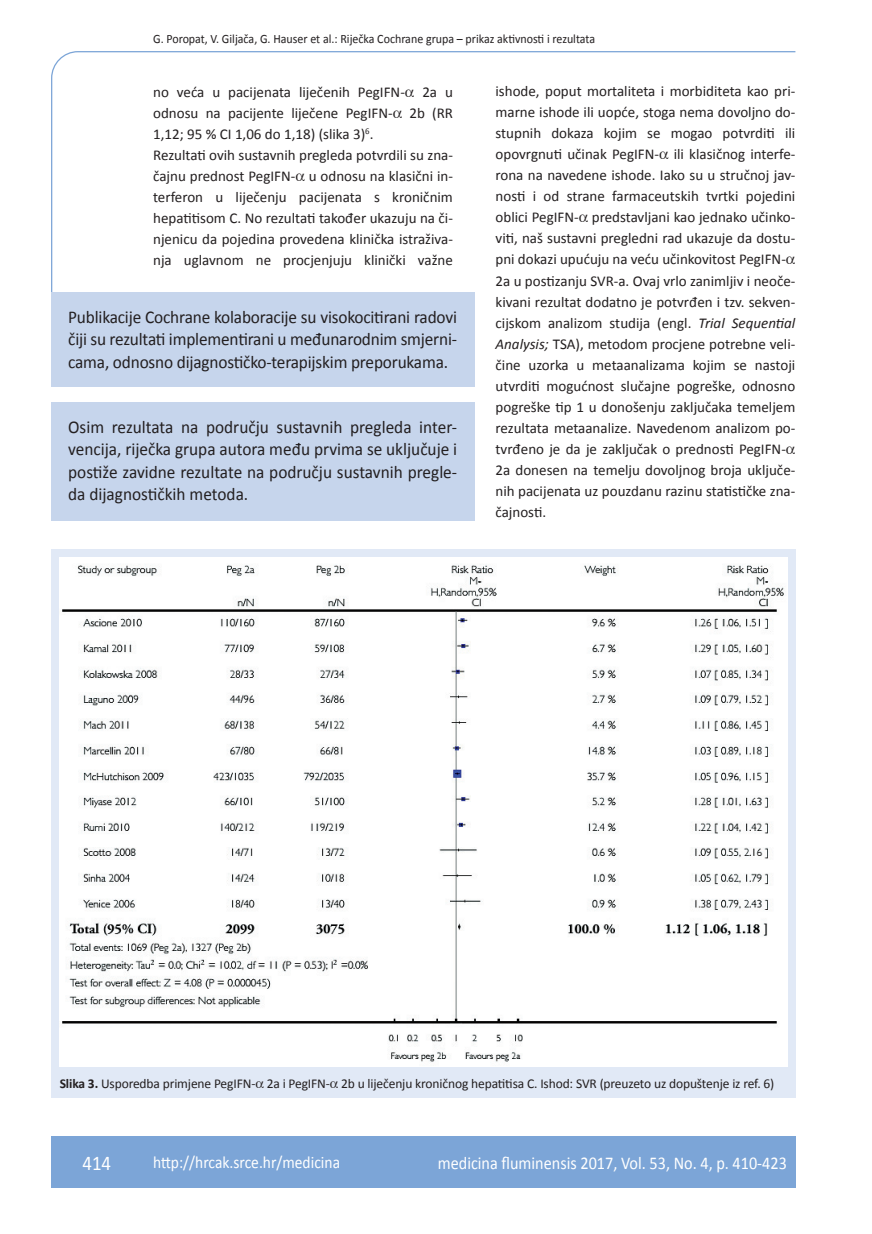
<style>
.page{position:relative;width:872px;height:1234px;background:#fff}
.page>*{position:absolute;margin:0;border:0;box-sizing:border-box;transform-origin:0 0}
.t1{font:21px "Calibri";color:#fff;scale:.9 1}
.t2{font:18px/22.5px "Calibri";letter-spacing:-.01em;color:#231f20;text-align:justify;scale:.96 1}
.t3{font:18px "Calibri";color:#fff;scale:.9 1}
.t4{font:17.25px "Calibri";color:#fff;scale:.9 1}
.t5{font:15px/21px "Calibri";color:#231f20}
.t6{font:13.5px "Calibri";letter-spacing:-.01em;color:#231f20}
.t7{font:12.75px "Calibri";color:#231f20;scale:.94 1}
.s1{font-style:italic}
.s2{font-weight:700}
</style>
<div class="page">
<svg style="left:51px;top:51px;width:745px;height:275px"></svg>
<div style="left:51px;top:1135px;width:744px;height:51px;background:#7ca5d7"></div>
<div style="left:51px;top:402px;width:423px;height:118px;background:#c6d5ec"></div>
<div style="left:51px;top:292px;width:423px;height:94px;background:#c6d5ec"></div>
<div style="left:51px;top:549px;width:744px;height:548px;background:#e1e9f6"></div>
<img style="left:60px;top:557px;width:727px;height:509px">
<svg style="left:405px;top:89px;width:9px;height:8px"></svg>
<svg style="left:393px;top:110px;width:9px;height:8px"></svg>
<svg style="left:296px;top:173px;width:9px;height:8px"></svg>
<svg style="left:659px;top:152px;width:9px;height:7px"></svg>
<svg style="left:579px;top:215px;width:9px;height:7px"></svg>
<svg style="left:786px;top:257px;width:9px;height:7px"></svg>
<p class="t7" style="left:153px;top:30px;width:472px">G. Poropat, V. Giljača, G. Hauser et al.: Riječka Cochrane grupa – prikaz aktivnosti i rezultata</p>
<p class="t5" style="left:153px;top:80px;width:301px">no veća u pacijenata liječenih PegIFN- 2a u odnosu na pacijente liječene PegIFN- 2b (RR 1,12; 95 % CI 1,06 do 1,18) (slika 3)<sup>6</sup>.<br>Rezultati ovih sustavnih pregleda potvrdili su zna&shy;čajnu prednost PegIFN- u odnosu na klasični in&shy;terferon u liječenju pacijenata s kroničnim hepatitisom C. No rezultati također ukazuju na či&shy;njenicu da pojedina provedena klinička istraživa&shy;nja uglavnom ne procjenjuju klinički važne</p>
<p class="t5" style="left:495px;top:80px;width:301px">ishode, poput mortaliteta i morbiditeta kao pri&shy;marne ishode ili uopće, stoga nema dovoljno do&shy;stupnih dokaza kojim se mogao potvrditi ili opovrgnuti učinak PegIFN- ili klasičnog interfe&shy;rona na navedene ishode. Iako su u stručnoj jav&shy;nosti i od strane farmaceutskih tvrtki pojedini oblici PegIFN- predstavljani kao jednako učinko&shy;viti, naš sustavni pregledni rad ukazuje da dostu&shy;pni dokazi upućuju na veću učinkovitost PegIFN-2a u postizanju SVR-a. Ovaj vrlo zanimljiv i neoče&shy;kivani rezultat dodatno je potvrđen i tzv. sekven&shy;cijskom analizom studija (engl. <span class="s1">Trial Sequential Analysis;</span> TSA), metodom procjene potrebne veli&shy;čine uzorka u metaanalizama kojim se nastoji utvrditi mogućnost slučajne pogreške, odnosno pogreške tip 1 u donošenju zaključaka temeljem rezultata metaanalize. Navedenom analizom po&shy;tvrđeno je da je zaključak o prednosti PegIFN-2a donesen na temelju dovoljnog broja uključe&shy;nih pacijenata uz pouzdanu razinu statističke zna&shy;čajnosti.</p>
<p class="t2" style="left:68px;top:305px;width:407px">Publikacije Cochrane kolaboracije su visokocitirani radovi čiji su rezultati implementirani u međunarodnim smjerni&shy;cama, odnosno dijagnostičko-terapijskim preporukama.</p>
<p class="t2" style="left:68px;top:414px;width:407px">Osim rezultata na području sustavnih pregleda inter&shy;vencija, riječka grupa autora među prvima se uključuje i postiže zavidne rezultate na području sustavnih pregle&shy;da dijagnostičkih metoda.</p>
<p class="t6" style="left:60px;top:1074px;width:716px"><span class="s2">Slika 3.</span> Usporedba primjene PegIFN- 2a i PegIFN- 2b u liječenju kroničnog hepatitisa C. Ishod: SVR (preuzeto uz dopuštenje iz ref. 6)</p>
<h1 class="t1" style="left:82px;top:1149px;width:33px">414</h1>
<p class="t4" style="left:153px;top:1150px;width:209px">http://hrcak.srce.hr/medicina</p>
<p class="t3" style="left:438px;top:1151px;width:389px">medicina fluminensis 2017, Vol. 53, No. 4, p. 410-423</p>
</div>
